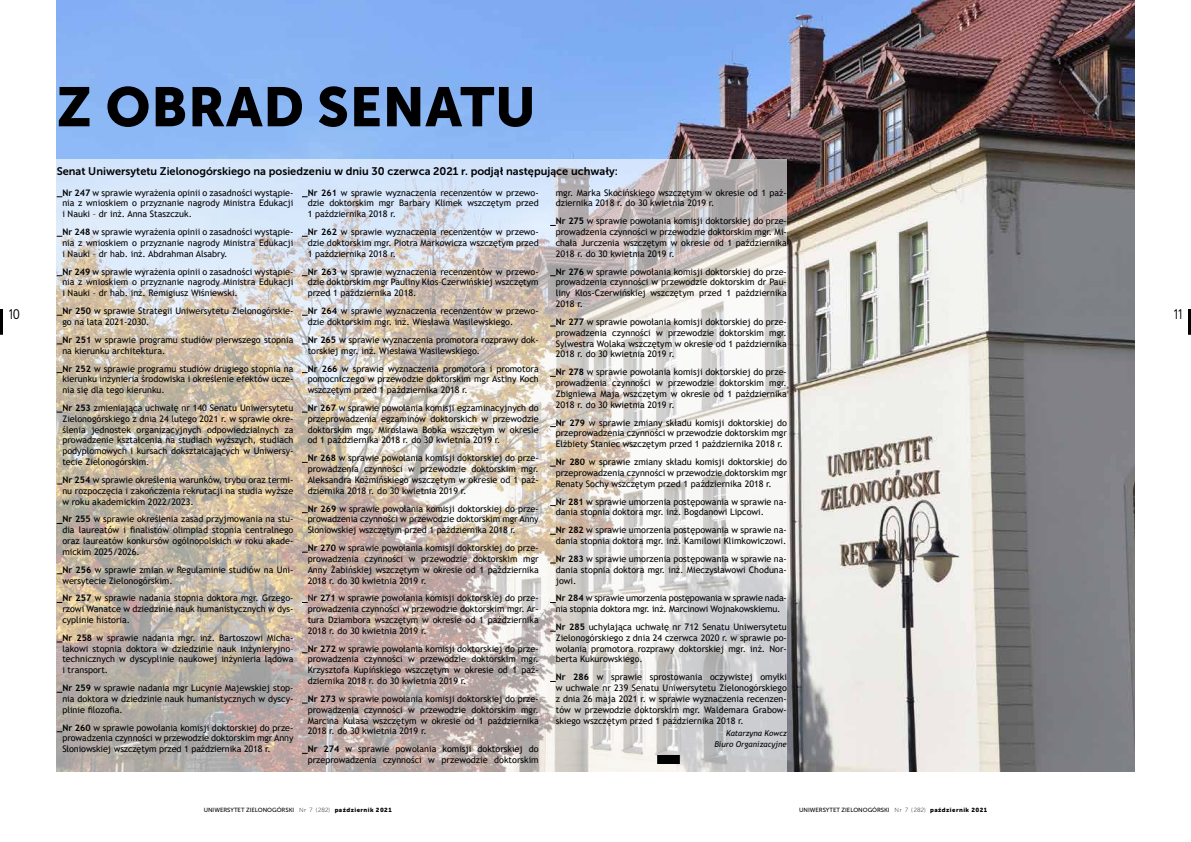
<style>
.page{position:relative;width:1191px;height:842px;background:#fff}
.page>*{position:absolute;margin:0;border:0;box-sizing:border-box;transform-origin:0 0}
.t1{font:55px "Museo Sans 900";letter-spacing:.01em;color:#000}
.t2{font:14px "EFN Bureau OT";color:#000}
.t3{font:11px "Museo Sans 700";color:#000}
.t4{font:9px/10.8px "Trebuchet MS";color:#000;text-align:justify}
.t5{font:9px/10.8px "Trebuchet MS";letter-spacing:-.02em;color:#000}
.t6{font:italic 8px/11px "Trebuchet MS";color:#000;text-align:right}
.t7{font:6px "Museo Sans 500";letter-spacing:-.005em;color:#000}
.s1{font-weight:700}
.s2{font-family:"Museo Sans 100"}
.s3{font-family:"Museo Sans 900"}
</style>
<div class="page">
<hr style="left:0;top:309px;width:3px;height:25px;background:#000">
<hr style="left:1188px;top:309px;width:3px;height:25px;background:#000">
<img style="left:57px;top:0;width:1077px;height:771px">
<svg style="left:57px;top:159px;width:730px;height:613px;background:#d1cac4"></svg>
<div style="left:657px;top:755px;width:23px;height:9px;background:#000"></div>
<h1 class="t1" style="left:57px;top:76px;width:481px">Z OBRAD SENATU</h1>
<p class="t3" style="left:57px;top:165px;width:563px">Senat Uniwersytetu Zielonogórskiego na posiedzeniu w dniu 30 czerwca 2021 r. podjął następujące uchwały:</p>
<p class="t4" style="left:556px;top:187px;width:233px">mgr. Marka Skocińskiego wszczętym w okresie od 1 paź&shy;dziernika 2018 r. do 30 kwietnia 2019 r.</p>
<p class="t4" style="left:556px;top:216px;width:233px"><span class="s1">Nr 275</span> w sprawie powołania komisji doktorskiej do prze&shy;prowadzenia czynności w przewodzie doktorskim mgr. Mi&shy;chała Jurczenia wszczętym w okresie od 1 października 2018 r. do 30 kwietnia 2019 r.</p>
<p class="t4" style="left:556px;top:266px;width:233px"><span class="s1">Nr 276</span> w sprawie powołania komisji doktorskiej do prze&shy;prowadzenia czynności w przewodzie doktorskim dr Pau&shy;liny Kłos-Czerwińskiej wszczętym przed 1 października 2018 r.</p>
<p class="t4" style="left:556px;top:316px;width:233px"><span class="s1">Nr 277</span> w sprawie powołania komisji doktorskiej do prze&shy;prowadzenia czynności w przewodzie doktorskim mgr.<br>Sylwestra Wolaka wszczętym w okresie od 1 października 2018 r. do 30 kwietnia 2019 r.</p>
<p class="t4" style="left:556px;top:367px;width:233px"><span class="s1">Nr 278</span> w sprawie powołania komisji doktorskiej do prze&shy;prowadzenia czynności w przewodzie doktorskim mgr.<br>Zbigniewa Maja wszczętym w okresie od 1 października 2018 r. do 30 kwietnia 2019 r.</p>
<p class="t4" style="left:556px;top:417px;width:233px"><span class="s1">Nr 279</span> w sprawie zmiany składu komisji doktorskiej do przeprowadzenia czynności w przewodzie doktorskim mgr Elżbiety Staniec wszczętym przed 1 października 2018 r.</p>
<p class="t4" style="left:556px;top:456px;width:233px"><span class="s1">Nr 280</span> w sprawie zmiany składu komisji doktorskiej do przeprowadzenia czynności w przewodzie doktorskim mgr Renaty Sochy wszczętym przed 1 października 2018 r.</p>
<p class="t4" style="left:556px;top:496px;width:233px"><span class="s1">Nr 281</span> w sprawie umorzenia postępowania w sprawie na&shy;dania stopnia doktora mgr. inż. Bogdanowi Lipcowi.</p>
<p class="t4" style="left:556px;top:524px;width:233px"><span class="s1">Nr 282</span> w sprawie umorzenia postępowania w sprawie na&shy;dania stopnia doktora mgr. inż. Kamilowi Klimkowiczowi.</p>
<p class="t4" style="left:556px;top:553px;width:233px"><span class="s1">Nr 283</span> w sprawie umorzenia postępowania w sprawie na&shy;dania stopnia doktora mgr. inż. Mieczysławowi Choduna&shy;jowi.</p>
<p class="t5" style="left:556px;top:593px;width:232px"><span class="s1">Nr 284</span> w sprawie umorzenia postępowania w sprawie nada&shy;nia stopnia doktora mgr. inż. Marcinowi Wojnakowskiemu.</p>
<p class="t4" style="left:556px;top:621px;width:233px"><span class="s1">Nr 285</span> uchylająca uchwałę nr 712 Senatu Uniwersytetu Zielonogórskiego z dnia 24 czerwca 2020 r. w sprawie po&shy;wołania promotora rozprawy doktorskiej mgr. inż. Nor&shy;berta Kukurowskiego.</p>
<p class="t4" style="left:556px;top:672px;width:233px"><span class="s1">Nr 286</span> w sprawie sprostowania oczywistej omyłki w uchwale nr 239 Senatu Uniwersytetu Zielonogórskiego z dnia 26 maja 2021 r. w sprawie wyznaczenia recenzen&shy;tów w przewodzie doktorskim mgr. Waldemara Grabow&shy;skiego wszczętym przed 1 października 2018 r.</p>
<p class="t6" style="left:714px;top:728px;width:74px">Katarzyna Kowcz<br>Biuro Organizacyjne</p>
<p class="t4" style="left:62px;top:187px;width:233px"><span class="s1">Nr 247</span> w sprawie wyrażenia opinii o zasadności wystąpie&shy;nia z wnioskiem o przyznanie nagrody Ministra Edukacji i Nauki – dr inż. Anna Staszczuk.</p>
<p class="t4" style="left:62px;top:226px;width:233px"><span class="s1">Nr 248</span> w sprawie wyrażenia opinii o zasadności wystąpie&shy;nia z wnioskiem o przyznanie nagrody Ministra Edukacji i Nauki – dr hab. inż. Abdrahman Alsabry.</p>
<p class="t4" style="left:62px;top:266px;width:233px"><span class="s1">Nr 249</span> w sprawie wyrażenia opinii o zasadności wystąpie&shy;nia z wnioskiem o przyznanie nagrody Ministra Edukacji i Nauki – dr hab. inż. Remigiusz Wiśniewski.</p>
<p class="t4" style="left:62px;top:305px;width:233px"><span class="s1">Nr 250</span> w sprawie Strategii Uniwersytetu Zielonogórskie&shy;go na lata 2021-2030.</p>
<p class="t4" style="left:62px;top:334px;width:233px"><span class="s1">Nr 251</span> w sprawie programu studiów pierwszego stopnia na kierunku architektura.</p>
<p class="t4" style="left:62px;top:363px;width:233px"><span class="s1">Nr 252</span> w sprawie programu studiów drugiego stopnia na kierunku inżynieria środowiska i określenie efektów ucze&shy;nia się dla tego kierunku.</p>
<p class="t4" style="left:62px;top:402px;width:233px"><span class="s1">Nr 253</span> zmieniająca uchwałę nr 140 Senatu Uniwersytetu Zielonogórskiego z dnia 24 lutego 2021 r. w sprawie okre&shy;ślenia jednostek organizacyjnych odpowiedzialnych za prowadzenie kształcenia na studiach wyższych, studiach podyplomowych i kursach dokształcających w Uniwersy&shy;tecie Zielonogórskim.</p>
<p class="t4" style="left:62px;top:474px;width:233px"><span class="s1">Nr 254</span> w sprawie określenia warunków, trybu oraz termi&shy;nu rozpoczęcia i zakończenia rekrutacji na studia wyższe w roku akademickim 2022/2023.</p>
<p class="t4" style="left:62px;top:514px;width:233px"><span class="s1">Nr 255</span> w sprawie określenia zasad przyjmowania na stu&shy;dia laureatów i finalistów olimpiad stopnia centralnego oraz laureatów konkursów ogólnopolskich w roku akade&shy;mickim 2025/2026.</p>
<p class="t4" style="left:62px;top:564px;width:233px"><span class="s1">Nr 256</span> w sprawie zmian w Regulaminie studiów na Uni&shy;wersytecie Zielonogórskim.</p>
<p class="t4" style="left:62px;top:593px;width:233px"><span class="s1">Nr 257</span> w sprawie nadania stopnia doktora mgr. Grzego&shy;rzowi Wanatce w dziedzinie nauk humanistycznych w dys&shy;cyplinie historia.</p>
<p class="t4" style="left:62px;top:632px;width:233px"><span class="s1">Nr 258</span> w sprawie nadania mgr. inż. Bartoszowi Micha&shy;lakowi stopnia doktora w dziedzinie nauk inżynieryjno– technicznych w dyscyplinie naukowej inżynieria lądowa i transport.</p>
<p class="t4" style="left:62px;top:682px;width:233px"><span class="s1">Nr 259</span> w sprawie nadania mgr Lucynie Majewskiej stop&shy;nia doktora w dziedzinie nauk humanistycznych w dyscy&shy;plinie filozofia.</p>
<p class="t4" style="left:62px;top:722px;width:233px"><span class="s1">Nr 260</span> w sprawie powołania komisji doktorskiej do prze&shy;prowadzenia czynności w przewodzie doktorskim mgr Anny Słoniowskiej wszczętym przed 1 października 2018 r.</p>
<p class="t4" style="left:308px;top:187px;width:233px"><span class="s1">Nr 261</span> w sprawie wyznaczenia recenzentów w przewo&shy;dzie doktorskim mgr Barbary Klimek wszczętym przed 1 października 2018 r.</p>
<p class="t4" style="left:308px;top:226px;width:233px"><span class="s1">Nr 262</span> w sprawie wyznaczenia recenzentów w przewo&shy;dzie doktorskim mgr. Piotra Markowicza wszczętym przed 1 października 2018 r.</p>
<p class="t4" style="left:308px;top:266px;width:233px"><span class="s1">Nr 263</span> w sprawie wyznaczenia recenzentów w przewo&shy;dzie doktorskim mgr Pauliny Kłos–Czerwińskiej wszczętym przed 1 października 2018.</p>
<p class="t4" style="left:308px;top:305px;width:233px"><span class="s1">Nr 264</span> w sprawie wyznaczenia recenzentów w przewo&shy;dzie doktorskim mgr. inż. Wiesława Wasilewskiego.</p>
<p class="t4" style="left:308px;top:334px;width:233px"><span class="s1">Nr 265</span> w sprawie wyznaczenia promotora rozprawy dok&shy;torskiej mgr. inż. Wiesława Wasilewskiego.</p>
<p class="t4" style="left:308px;top:363px;width:233px"><span class="s1">Nr 266</span> w sprawie wyznaczenia promotora i promotora pomocniczego w przewodzie doktorskim mgr Astiny Koch wszczętym przed 1 października 2018 r.</p>
<p class="t4" style="left:308px;top:402px;width:233px"><span class="s1">Nr 267</span> w sprawie powołania komisji egzaminacyjnych do przeprowadzenia egzaminów doktorskich w przewodzie doktorskim mgr. Mirosława Bobka wszczętym w okresie od 1 października 2018 r. do 30 kwietnia 2019 r.</p>
<p class="t4" style="left:308px;top:453px;width:233px"><span class="s1">Nr 268</span> w sprawie powołania komisji doktorskiej do prze&shy;prowadzenia czynności w przewodzie doktorskim mgr.<br>Aleksandra Koźmińskiego wszczętym w okresie od 1 paź&shy;dziernika 2018 r. do 30 kwietnia 2019 r.</p>
<p class="t4" style="left:308px;top:503px;width:233px"><span class="s1">Nr 269</span> w sprawie powołania komisji doktorskiej do prze&shy;prowadzenia czynności w przewodzie doktorskim mgr Anny Słoniowskiej wszczętym przed 1 października 2018 r.</p>
<p class="t4" style="left:308px;top:542px;width:233px"><span class="s1">Nr 270</span> w sprawie powołania komisji doktorskiej do prze&shy;prowadzenia czynności w przewodzie doktorskim mgr Anny Żabińskiej wszczętym w okresie od 1 października 2018 r. do 30 kwietnia 2019 r.</p>
<p class="t4" style="left:308px;top:593px;width:233px">N<span class="s1">r 271</span> w sprawie powołania komisji doktorskiej do prze&shy;prowadzenia czynności w przewodzie doktorskim mgr. Ar&shy;tura Dziambora wszczętym w okresie od 1 października 2018 r. do 30 kwietnia 2019 r.</p>
<p class="t4" style="left:308px;top:643px;width:233px"><span class="s1">Nr 272</span> w sprawie powołania komisji doktorskiej do prze&shy;prowadzenia czynności w przewodzie doktorskim mgr.<br>Krzysztofa Kupińskiego wszczętym w okresie od 1 paź&shy;dziernika 2018 r. do 30 kwietnia 2019 r.</p>
<p class="t4" style="left:308px;top:693px;width:233px"><span class="s1">Nr 273</span> w sprawie powołania komisji doktorskiej do prze&shy;prowadzenia czynności w przewodzie doktorskim mgr.<br>Marcina Kulasa wszczętym w okresie od 1 października 2018 r. do 30 kwietnia 2019 r.</p>
<p class="t4" style="left:308px;top:744px;width:233px"><span class="s1">Nr 274</span> w sprawie powołania komisji doktorskiej do przeprowadzenia czynności w przewodzie doktorskim</p>
<h2 class="t2" style="left:9px;top:306px;width:13px">10</h2>
<h2 class="t2" style="left:1174px;top:306px;width:10px">11</h2>
<p class="t7" style="left:204px;top:807px;width:189px">UNIWERSYTET ZIELONOGÓRSKI <span class="s2">Nr 7 (282)</span> <span class="s3">październik 2021</span></p>
<p class="t7" style="left:799px;top:807px;width:189px">UNIWERSYTET ZIELONOGÓRSKI <span class="s2">Nr 7 (282)</span> <span class="s3">październik 2021</span></p>
</div>
